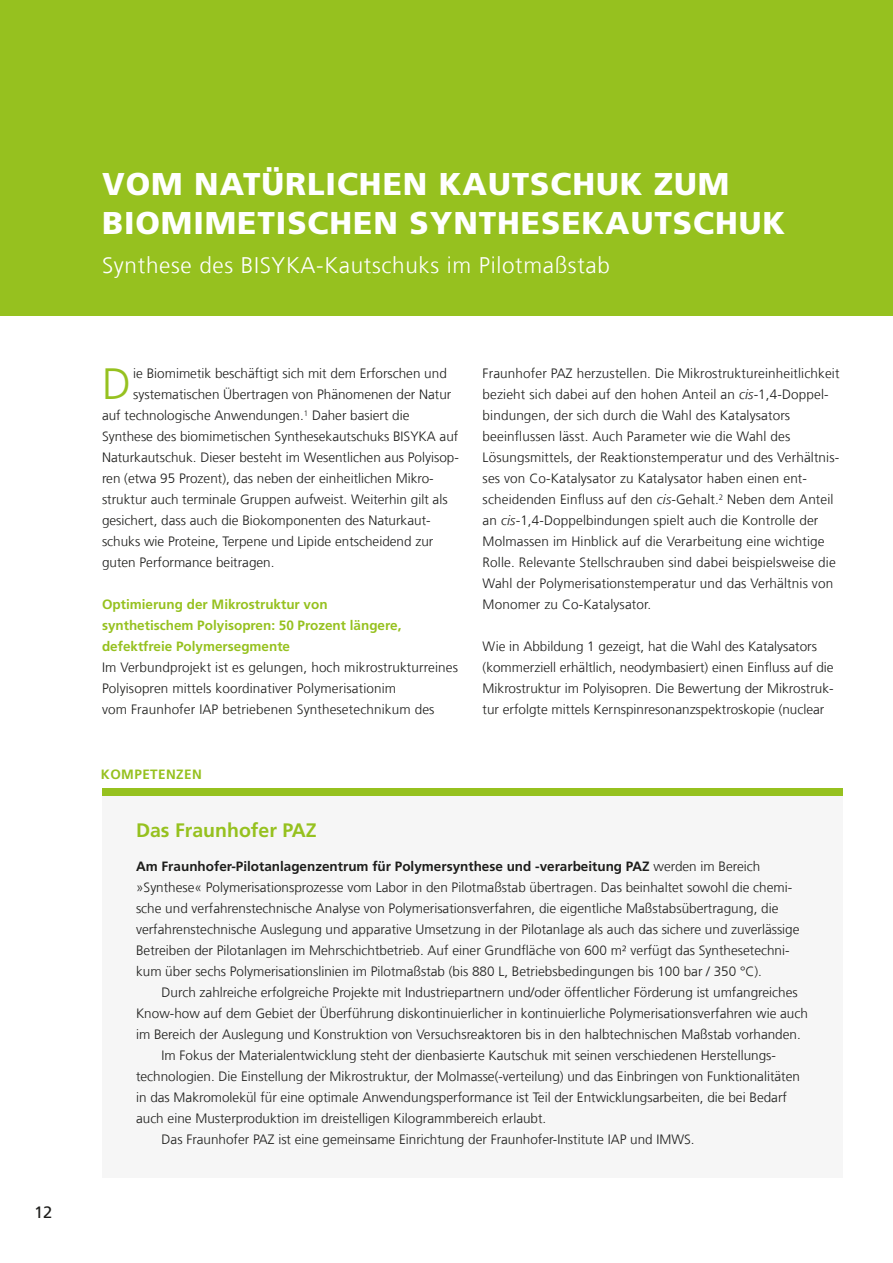
<style>
.page{position:relative;width:893px;height:1263px;background:#fff}
.page>*{position:absolute;margin:0;border:0;box-sizing:border-box;transform-origin:0 0}
.t1{font:300 43.65px "Frutiger LT Com";color:#96c11f}
.t2{font:900 31.5px/39px "Frutiger LT Com";letter-spacing:.03em;color:#fff}
.t3{font:300 22.5px "Frutiger LT Com";letter-spacing:.03em;color:#fff}
.t4{font:700 19.5px "Frutiger LT Com";color:#96c11f}
.t5{font:16.5px "Frutiger LT Com";color:#1d1d1b}
.t6{font:300 13.5px/21px "Frutiger LT Com";color:#1d1d1b}
.t7{font:700 13.5px/21px "Frutiger LT Com";color:#96c11f}
.t8{font:700 13.5px "Frutiger LT Com";letter-spacing:.03em;color:#96c11f}
.s1{font-style:italic}
.s2{font-weight:700}
</style>
<div class="page">
<div style="left:0;top:0;width:893px;height:315px;background:#96c11f"></div>
<div style="left:102px;top:788px;width:741px;height:390px;background:#f6f6f6"></div>
<div style="left:102px;top:788px;width:741px;height:8px;background:#96c11f"></div>
<p class="t5" style="left:34px;top:1203px;width:20px">12</p>
<h2 class="t2" style="left:102px;top:165px;width:685px">VOM NATÜRLICHEN KAUTSCHUK ZUM<br>BIOMIMETISCHEN SYNTHESEKAUTSCHUK</h2>
<h3 class="t3" style="left:102px;top:252px;width:509px">Synthese des BISYKA-Kautschuks im Pilotmaßstab</h3>
<h1 class="t1" style="left:102px;top:359px;width:31px">D</h1>
<p class="t6" style="left:133px;top:363px;width:315px">ie Biomimetik beschäftigt sich mit dem Erforschen und</p>
<p class="t6" style="left:133px;top:384px;width:320px">systematischen Übertragen von Phänomenen der Natur</p>
<p class="t6" style="left:102px;top:405px;width:309px">auf technologische Anwendungen.<sup>1</sup> Daher basiert die</p>
<p class="t6" style="left:102px;top:426px;width:358px">Synthese des biomimetischen Synthesekautschuks BISYKA auf</p>
<p class="t6" style="left:102px;top:447px;width:358px">Naturkautschuk. Dieser besteht im Wesentlichen aus Polyisop-</p>
<p class="t6" style="left:102px;top:468px;width:333px">ren (etwa 95 Prozent), das neben der einheitlichen Mikro-</p>
<p class="t6" style="left:102px;top:489px;width:347px">struktur auch terminale Gruppen aufweist. Weiterhin gilt als</p>
<p class="t6" style="left:102px;top:510px;width:330px">gesichert, dass auch die Biokomponenten des Naturkaut-</p>
<p class="t6" style="left:102px;top:531px;width:333px">schuks wie Proteine, Terpene und Lipide entscheidend zur</p>
<p class="t6" style="left:102px;top:552px;width:174px">guten Performance beitragen.</p>
<p class="t7" style="left:102px;top:594px;width:301px">Optimierung der Mikrostruktur von synthetischem Polyisopren: 50 Prozent längere, defektfreie Polymersegmente</p>
<p class="t6" style="left:102px;top:657px;width:357px">Im Verbundprojekt ist es gelungen, hoch mikrostrukturreines<br>Polyisopren mittels koordinativer Polymerisationim<br>vom Fraunhofer IAP betriebenen Synthesetechnikum des</p>
<p class="t8" style="left:101px;top:766px;width:102px">KOMPETENZEN</p>
<p class="t6" style="left:483px;top:363px;width:358px">Fraunhofer PAZ herzustellen. Die Mikrostruktureinheitlichkeit bezieht sich dabei auf den hohen Anteil an <span class="s1">cis-</span>1,4-Doppel&shy;bindungen, der sich durch die Wahl des Katalysators beeinflussen lässt. Auch Parameter wie die Wahl des Lösungsmittels, der Reaktionstemperatur und des Verhältnis&shy;ses von Co-Katalysator zu Katalysator haben einen ent&shy;scheidenden Einfluss auf den <span class="s1">cis-</span>Gehalt.<sup>2</sup> Neben dem Anteil an <span class="s1">cis-</span>1,4-Doppelbindungen spielt auch die Kontrolle der Molmassen im Hinblick auf die Verarbeitung eine wichtige Rolle. Relevante Stellschrauben sind dabei beispielsweise die Wahl der Polymerisationstemperatur und das Verhältnis von Monomer zu Co-Katalysator.</p>
<p class="t6" style="left:483px;top:636px;width:353px">Wie in Abbildung 1 gezeigt, hat die Wahl des Katalysators (kommerziell erhältlich, neodymbasiert) einen Einfluss auf die Mikrostruktur im Polyisopren. Die Bewertung der Mikrostruk&shy;tur erfolgte mittels Kernspinresonanzspektroskopie (nuclear</p>
<h3 class="t4" style="left:136px;top:819px;width:182px">Das Fraunhofer PAZ</h3>
<p class="t6" style="left:136px;top:856px;width:665px"><span class="s2">Am Fraunhofer-Pilotanlagenzentrum für Polymersynthese und -verarbeitung PAZ</span> werden im Bereich »Synthese« Polymerisationsprozesse vom Labor in den Pilotmaßstab übertragen. Das beinhaltet sowohl die chemi&shy;sche und verfahrenstechnische Analyse von Polymerisationsverfahren, die eigentliche Maßstabsübertragung, die verfahrenstechnische Auslegung und apparative Umsetzung in der Pilotanlage als auch das sichere und zuverlässige Betreiben der Pilotanlagen im Mehrschichtbetrieb. Auf einer Grundfläche von 600 m² verfügt das Synthesetechni&shy;kum über sechs Polymerisationslinien im Pilotmaßstab (bis 880 L, Betriebsbedingungen bis 100 bar / 350 °C).</p>
<p class="t6" style="left:162px;top:982px;width:638px">Durch zahlreiche erfolgreiche Projekte mit Industriepartnern und/oder öffentlicher Förderung ist umfangreiches</p>
<p class="t6" style="left:136px;top:1003px;width:673px">Know-how auf dem Gebiet der Überführung diskontinuierlicher in kontinuierliche Polymerisationsverfahren wie auch</p>
<p class="t6" style="left:136px;top:1024px;width:666px">im Bereich der Auslegung und Konstruktion von Versuchsreaktoren bis in den halbtechnischen Maßstab vorhanden.</p>
<p class="t6" style="left:162px;top:1045px;width:616px">Im Fokus der Materialentwicklung steht der dienbasierte Kautschuk mit seinen verschiedenen Herstellungs-</p>
<p class="t6" style="left:136px;top:1066px;width:665px">technologien. Die Einstellung der Mikrostruktur, der Molmasse(-verteilung) und das Einbringen von Funktionalitäten</p>
<p class="t6" style="left:136px;top:1087px;width:652px">in das Makromolekül für eine optimale Anwendungsperformance ist Teil der Entwicklungsarbeiten, die bei Bedarf</p>
<p class="t6" style="left:136px;top:1108px;width:412px">auch eine Musterproduktion im dreistelligen Kilogrammbereich erlaubt.</p>
<p class="t6" style="left:162px;top:1129px;width:535px">Das Fraunhofer PAZ ist eine gemeinsame Einrichtung der Fraunhofer-Institute IAP und IMWS.</p>
</div>
